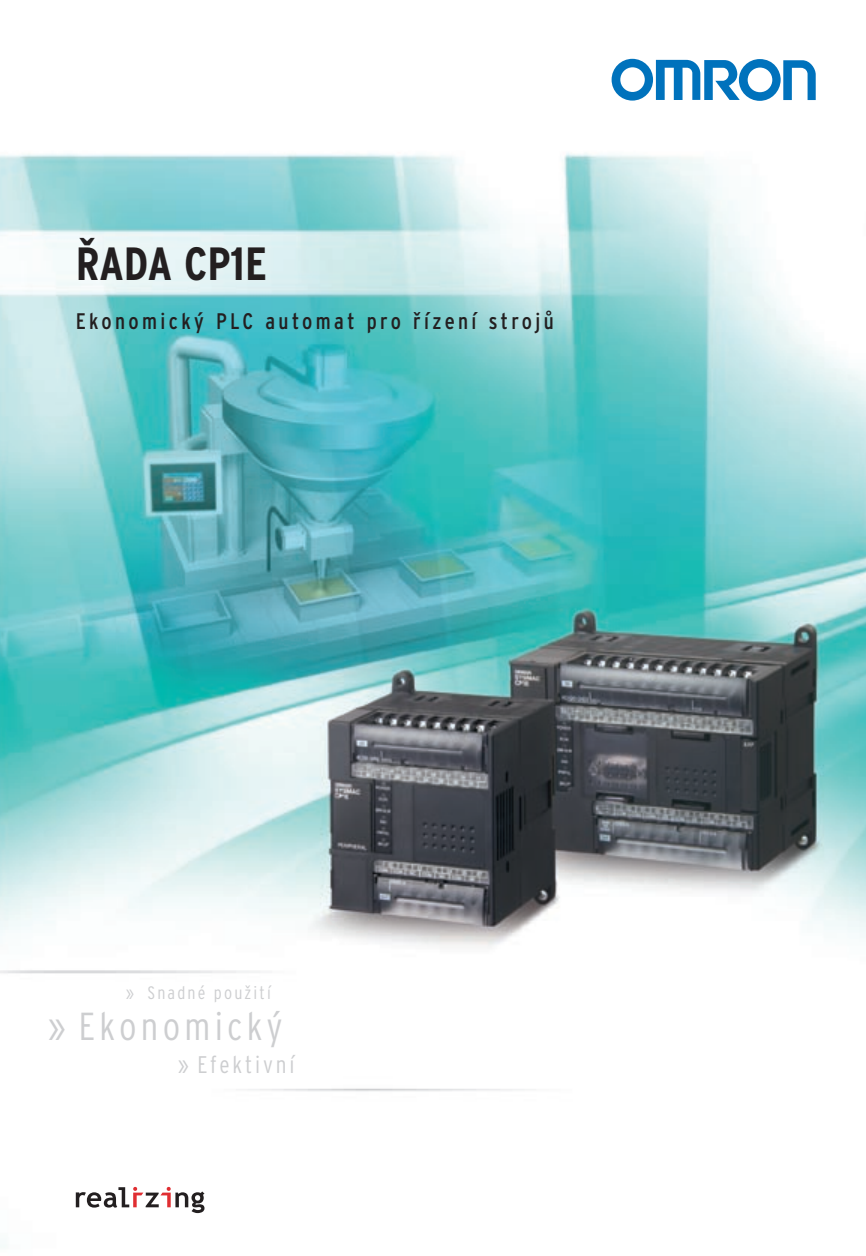
<style>
.page{position:relative;width:866px;height:1256px;background:#fff}
.page>*{position:absolute;margin:0;border:0;box-sizing:border-box;transform-origin:0 0}
.t1{font:700 condensed 46.5px "Interstate CE";color:#231f20}
.t2{font:300 condensed 39px "Interstate CE";letter-spacing:.11em;color:#cdced0}
.t3{font:300 condensed 24px "Interstate CE";letter-spacing:.12em;color:#cdced0}
.t4{font:condensed 22.5px "Interstate CE";letter-spacing:.15em;color:#231f20}
.t5{font:300 condensed 18px "Interstate CE";letter-spacing:.12em;color:#cdced0}
</style>
<div class="page">
<img style="left:0;top:58px;width:866px;height:1190px">
<svg style="left:76px;top:1186px;width:128px;height:27px"></svg>
<svg style="left:612px;top:59px;width:204px;height:42px"></svg>
<h1 class="t1" style="left:76px;top:235px;width:193px">Řada CP1E</h1>
<p class="t4" style="left:76px;top:307px;width:479px">Ekonomický PLC automat pro řízení strojů</p>
<p class="t5" style="left:126px;top:982px;width:146px">» Snadné použití</p>
<h2 class="t2" style="left:48px;top:1002px;width:236px">» Ekonomický</h2>
<p class="t3" style="left:178px;top:1050px;width:118px">» Efektivní</p>
</div>
